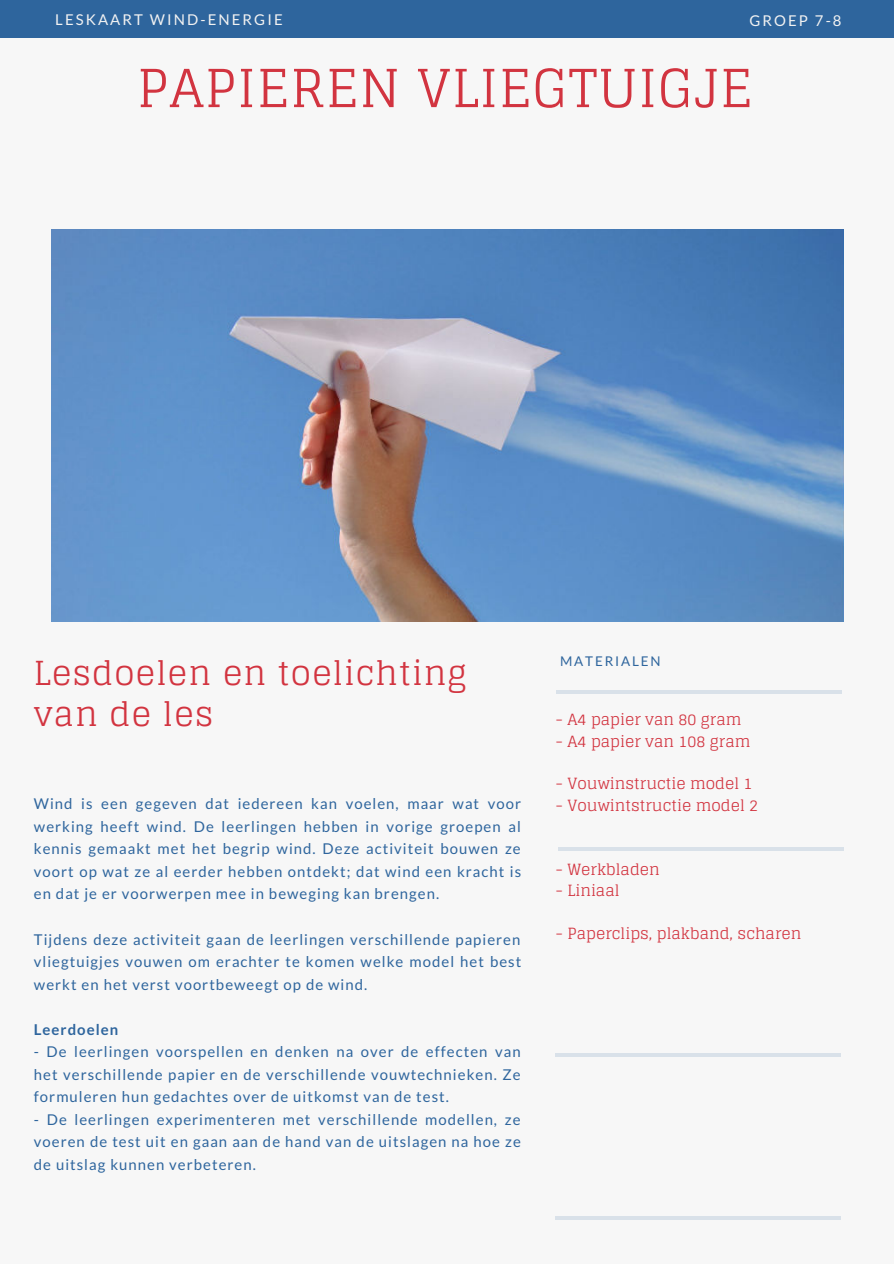
<style>
.page{position:relative;width:894px;height:1264px;background:#fff}
.page>*{position:absolute;margin:0;border:0;box-sizing:border-box;transform-origin:0 0}
.t1{font:52.35px "Glegoo";letter-spacing:.02em;color:#d23440}
.t2{font:33.15px/40.5px "Glegoo";letter-spacing:.03em;color:#d23440}
.t3{font:15.45px "Glegoo";color:#d23440}
.t4{font:14.85px/22.5px "Lato";letter-spacing:.07em;color:#2e659d;text-align:justify}
.t5{font:14.85px "Lato";letter-spacing:.14em;color:#f2f2f2}
.t6{font:700 14.85px "Lato";letter-spacing:.07em;color:#2e659d}
.t7{font:13.35px "Lato";letter-spacing:.14em;color:#2e659d}
</style>
<div class="page">
<div style="left:0;top:0;width:893px;height:1263px;background:#f7f7f7"></div>
<div style="left:0;top:0;width:893px;height:38px;background:#2e659d"></div>
<hr style="left:558px;top:847px;width:285px;height:4px;background:#d9e1e9">
<hr style="left:555px;top:1053px;width:285px;height:3px;background:#2e659d">
<hr style="left:555px;top:1216px;width:285px;height:3px;background:#2e659d">
<hr style="left:556px;top:690px;width:285px;height:3px;background:#2e659d">
<img style="left:51px;top:229px;width:792px;height:392px">
<p class="t5" style="left:55px;top:11px;width:229px">LESKAART WIND-ENERGIE</p>
<p class="t5" style="left:749px;top:11px;width:94px">GROEP 7-8</p>
<p class="t1" style="left:137px;top:58px;width:616px">PAPIEREN VLIEGTUIGJE</p>
<p class="t2" style="left:34px;top:653px;width:434px">Lesdoelen en toelichting van de les</p>
<p class="t7" style="left:560px;top:652px;width:102px">MATERIALEN</p>
<p class="t3" style="left:555px;top:710px;width:187px">- A4 papier van 80 gram</p>
<p class="t3" style="left:555px;top:732px;width:196px">- A4 papier van 108 gram</p>
<p class="t3" style="left:555px;top:775px;width:198px">- Vouwinstructie model 1</p>
<p class="t3" style="left:555px;top:796px;width:204px">- Vouwintstructie model 2</p>
<p class="t4" style="left:34px;top:792px;width:489px">Wind is een gegeven dat iedereen kan voelen, maar wat voor werking heeft wind. De leerlingen hebben in vorige groepen al kennis gemaakt met het begrip wind. Deze activiteit bouwen ze voort op wat ze al eerder hebben ontdekt; dat wind een kracht is en dat je er voorwerpen mee in beweging kan brengen.</p>
<p class="t4" style="left:34px;top:927px;width:489px">Tijdens deze activiteit gaan de leerlingen verschillende papieren vliegtuigjes vouwen om erachter te komen welke model het best werkt en het verst voortbeweegt op de wind.</p>
<p class="t6" style="left:34px;top:1020px;width:86px">Leerdoelen</p>
<p class="t4" style="left:34px;top:1040px;width:488px">- De leerlingen voorspellen en denken na over de effecten van het verschillende papier en de verschillende vouwtechnieken. Ze formuleren hun gedachtes over de uitkomst van de test.</p>
<p class="t4" style="left:34px;top:1107px;width:488px">- De leerlingen experimenteren met verschillende modellen, ze voeren de test uit en gaan aan de hand van de uitslagen na hoe ze de uitslag kunnen verbeteren.</p>
<p class="t3" style="left:555px;top:860px;width:106px">- Werkbladen</p>
<p class="t3" style="left:555px;top:882px;width:66px">- Liniaal</p>
<p class="t3" style="left:555px;top:924px;width:247px">- Paperclips, plakband, scharen</p>
</div>
